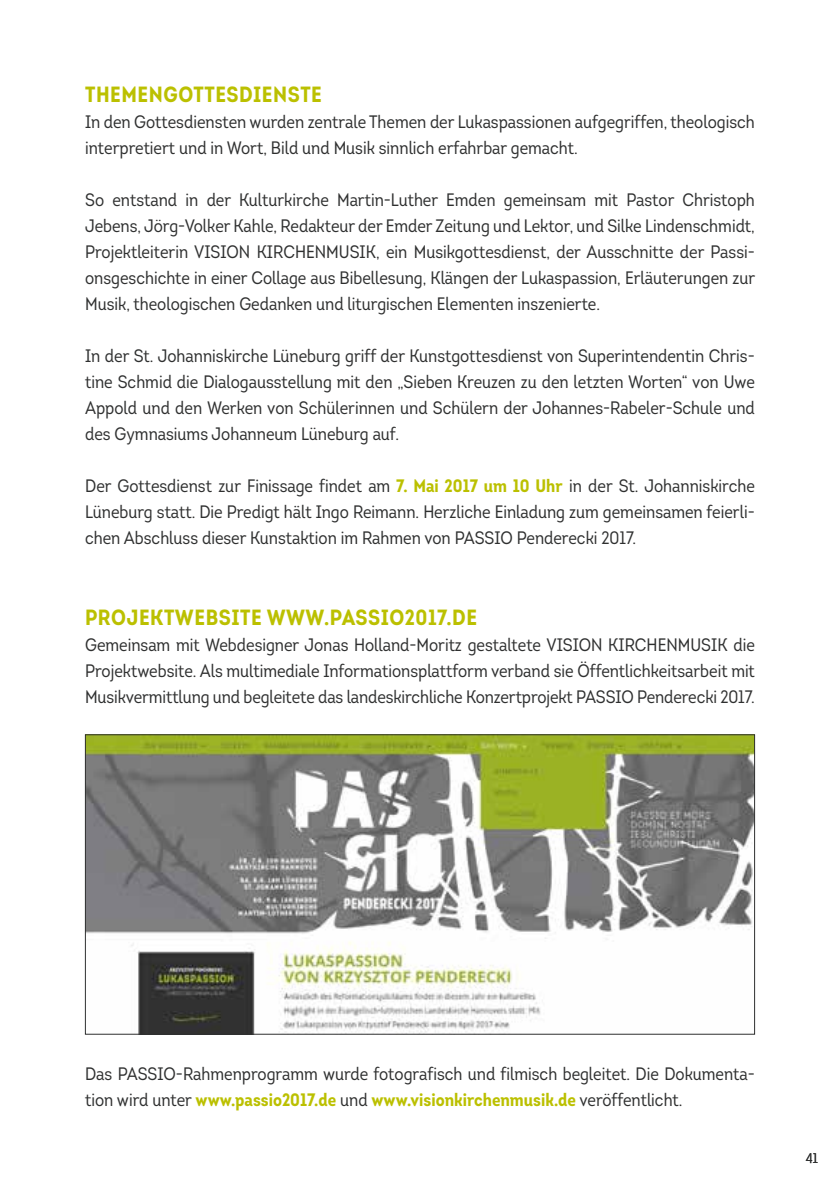
<style>
.page{position:relative;width:840px;height:1191px;background:#fff}
.page>*{position:absolute;margin:0;border:0;box-sizing:border-box;transform-origin:0 0}
.t1{font:700 22px "Intro Cond";letter-spacing:.025em;color:#bbc000}
.t2{font:18px/26px "Intro Cond";color:#2f3030;text-align:justify}
.t3{font:14px "Intro Cond";color:#2f3030}
.s1{font-weight:700;color:#bbc000}
</style>
<div class="page">
<hr style="left:0;top:0;width:1px;height:1191px;background:#f2f1f1">
<img style="left:87px;top:736px;width:665px;height:296px">
<p class="t1" style="left:85px;top:80px;width:238px">THEMENGOTTESDIENSTE</p>
<p class="t2" style="left:85px;top:108px;width:670px">In den Gottesdiensten wurden zentrale Themen der Lukaspassionen aufgegriffen, theologisch interpretiert und in Wort, Bild und Musik sinnlich erfahrbar gemacht.</p>
<p class="t2" style="left:85px;top:186px;width:671px">So entstand in der Kulturkirche Martin-Luther Emden gemeinsam mit Pastor Christoph Jebens, Jörg-Volker Kahle, Redakteur der Emder Zeitung und Lektor, und Silke Lindenschmidt, Projektleiterin VISION KIRCHENMUSIK, ein Musikgottesdienst, der Ausschnitte der Passi&shy;onsgeschichte in einer Collage aus Bibellesung, Klängen der Lukaspassion, Erläuterungen zur Musik, theologischen Gedanken und liturgischen Elementen inszenierte.</p>
<p class="t2" style="left:85px;top:342px;width:670px">In der St. Johanniskirche Lüneburg griff der Kunstgottesdienst von Superintendentin Chris&shy;tine Schmid die Dialogausstellung mit den „Sieben Kreuzen zu den letzten Worten“ von Uwe Appold und den Werken von Schülerinnen und Schülern der Johannes-Rabeler-Schule und des Gymnasiums Johanneum Lüneburg auf.</p>
<p class="t2" style="left:85px;top:472px;width:670px">Der Gottesdienst zur Finissage findet am <span class="s1">7. Mai 2017 um 10 Uhr</span> in der St. Johanniskirche Lüneburg statt. Die Predigt hält Ingo Reimann. Herzliche Einladung zum gemeinsamen feierli&shy;chen Abschluss dieser Kunstaktion im Rahmen von PASSIO Penderecki 2017.</p>
<p class="t1" style="left:85px;top:603px;width:393px">PROJEKTWEBSITE WWW.PASSIO2017.DE</p>
<p class="t2" style="left:85px;top:631px;width:671px">Gemeinsam mit Webdesigner Jonas Holland-Moritz gestaltete VISION KIRCHENMUSIK die Projektwebsite. Als multimediale Informationsplattform verband sie Öffentlichkeitsarbeit mit Musikvermittlung und begleitete das landeskirchliche Konzertprojekt PASSIO Penderecki 2017.</p>
<p class="t2" style="left:85px;top:1060px;width:671px">Das PASSIO-Rahmenprogramm wurde fotografisch und filmisch begleitet. Die Dokumenta&shy;tion wird unter <span class="s1">www.passio2017.de</span> und <span class="s1">www.visionkirchenmusik.de</span> veröffentlicht.</p>
<p class="t3" style="left:805px;top:1149px;width:13px">41</p>
</div>
